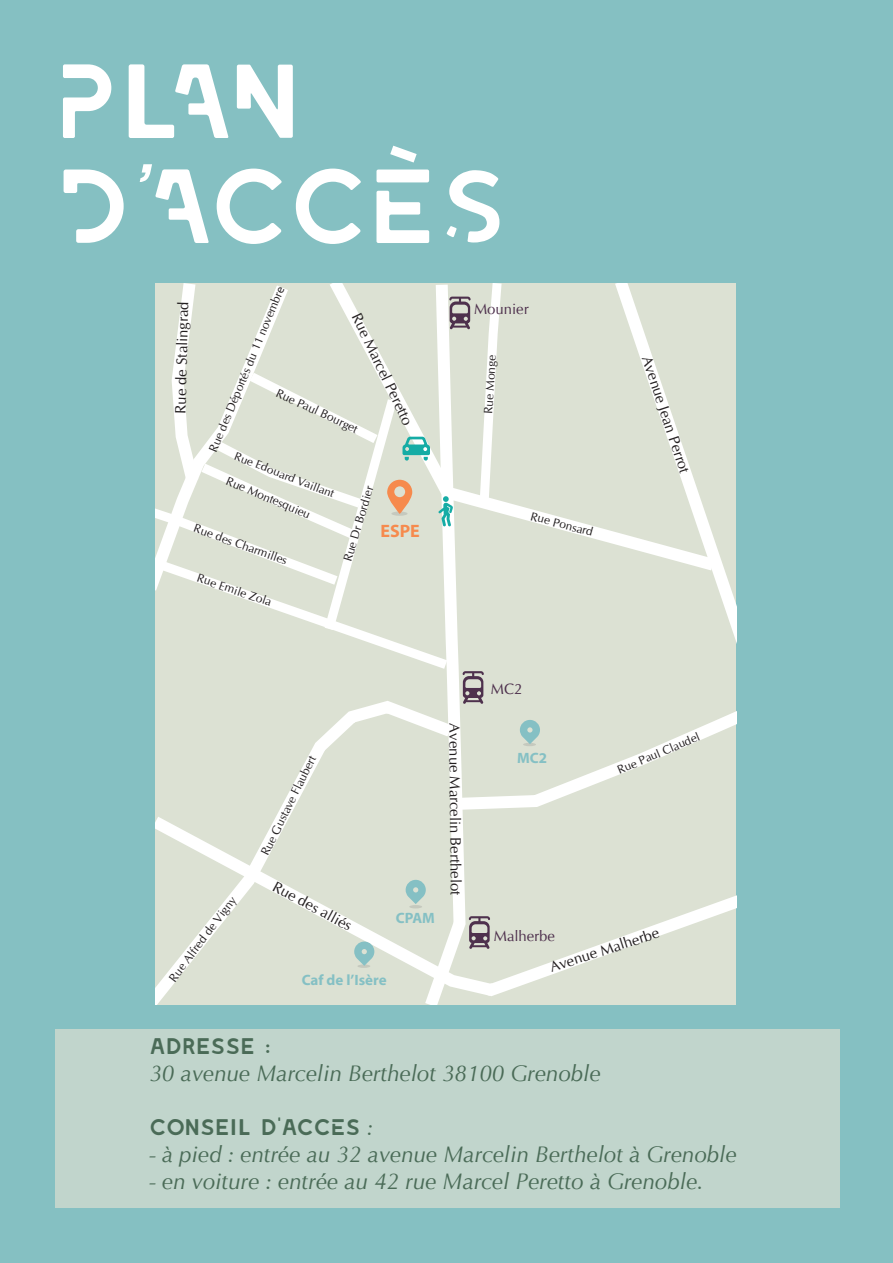
<style>
.page{position:relative;width:893px;height:1263px;background:#fff}
.page>*{position:absolute;margin:0;border:0;box-sizing:border-box;transform-origin:0 0}
.t1{font:105px/105px "LEIXO DEMO";color:#fff}
.t2{font:italic 22.5px "CG Omega";color:#4a6b57}
.t3{font:22.5px "LEIXO DEMO";color:#4a6b57}
.t4{font:700 18px "Myriad Pro";color:#f68a4d}
.t5{font:15px "CG Omega";color:#231f20}
.t6{font:700 15px "Myriad Pro";color:#85c0c4}
.t7{font:15px "CG Omega";color:#4e314d}
.t8{font:12px "CG Omega";color:#231f20}
.t9{font:11.4px "CG Omega";color:#231f20;scale:1.04 1}
.s1{font-family:"Myriad Pro"}
.s2{font-family:"CG Omega";font-style:italic}
</style>
<div class="page">
<div style="left:1px;top:0;width:892px;height:1263px;background:#85c0c2"></div>
<div style="left:55px;top:1029px;width:784px;height:179px;background:#c1d5cc"></div>
<svg style="left:390px;top:145px;width:27px;height:18px"></svg>
<svg style="left:155px;top:284px;width:581px;height:721px;background:#dfe4d7"></svg>
<h1 class="t1" style="left:55px;top:50px;width:455px">PLAN<br>D<sup>’</sup>ACCES</h1>
<p class="t8" style="left:206px;top:448px;width:180px;rotate:-67deg">Rue des Déportés du 11 novembr<span class="s1">e</span></p>
<p class="t5" style="left:172px;top:414px;width:114px;rotate:-89deg">Rue de Stalingrad</p>
<p class="t5" style="left:363px;top:310px;width:124px;rotate:64deg">Rue Marcel Peretto</p>
<p class="t8" style="left:280px;top:386px;width:90px;rotate:25deg">Rue Paul Bourget</p>
<p class="t9" style="left:237px;top:450px;width:104px;rotate:21deg">Rue Edouard Vaillant</p>
<p class="t8" style="left:230px;top:474px;width:92px;rotate:23deg">Rue Montesquieu</p>
<p class="t8" style="left:341px;top:559px;width:79px;rotate:-73deg">Rue Dr Bordier</p>
<p class="t8" style="left:197px;top:521px;width:100px;rotate:20deg">Rue des Charmilles</p>
<h3 class="t4" style="left:380px;top:519px;width:41px">ESPE</h3>
<p class="t8" style="left:200px;top:570px;width:79px;rotate:19deg">Rue Emile Zola</p>
<p class="t7" style="left:474px;top:300px;width:56px">Mounier</p>
<p class="t8" style="left:482px;top:413px;width:60px;rotate:-87deg">Rue Monge</p>
<p class="t8" style="left:533px;top:509px;width:66px;rotate:15deg">Rue Ponsard</p>
<p class="t7" style="left:491px;top:681px;width:33px">MC2</p>
<p class="t5" style="left:655px;top:354px;width:124px;rotate:72deg">Avenue Jean Perrot</p>
<p class="t8" style="left:166px;top:976px;width:105px;rotate:-53deg">Rue Alfred de Vigny</p>
<p class="t8" style="left:258px;top:852px;width:111px;rotate:-64deg">Rue Gustave Flaubert</p>
<p class="t5" style="left:278px;top:878px;width:89px;rotate:28deg">Rue des alliés</p>
<p class="t6" style="left:396px;top:908px;width:41px">CPAM</p>
<p class="t5" style="left:462px;top:723px;width:173px;rotate:89deg">Avenue Marcelin Berthelot</p>
<p class="t6" style="left:302px;top:970px;width:86px">Caf de l’Isère</p>
<p class="t6" style="left:517px;top:748px;width:31px">MC2</p>
<p class="t8" style="left:615px;top:764px;width:90px;rotate:-23deg">Rue Paul Claudel</p>
<p class="t5" style="left:547px;top:959px;width:116px;rotate:-18deg">Avenue Malherbe</p>
<p class="t7" style="left:494px;top:927px;width:63px">Malherbe</p>
<h2 class="t3" style="left:149px;top:1035px;width:123px">ADRESSE :</h2>
<h2 class="t2" style="left:149px;top:1060px;width:453px">30 avenue Marcelin Berthelot 38100 Grenoble</h2>
<h2 class="t3" style="left:149px;top:1116px;width:225px">CONSEIL D'ACCES <span class="s2">:</span></h2>
<h2 class="t2" style="left:149px;top:1141px;width:589px">- à pied : entrée au 32 avenue Marcelin Berthelot à Grenoble</h2>
<h2 class="t2" style="left:149px;top:1168px;width:556px">- en voiture : entrée au 42 rue Marcel Peretto à Grenoble.</h2>
</div>
